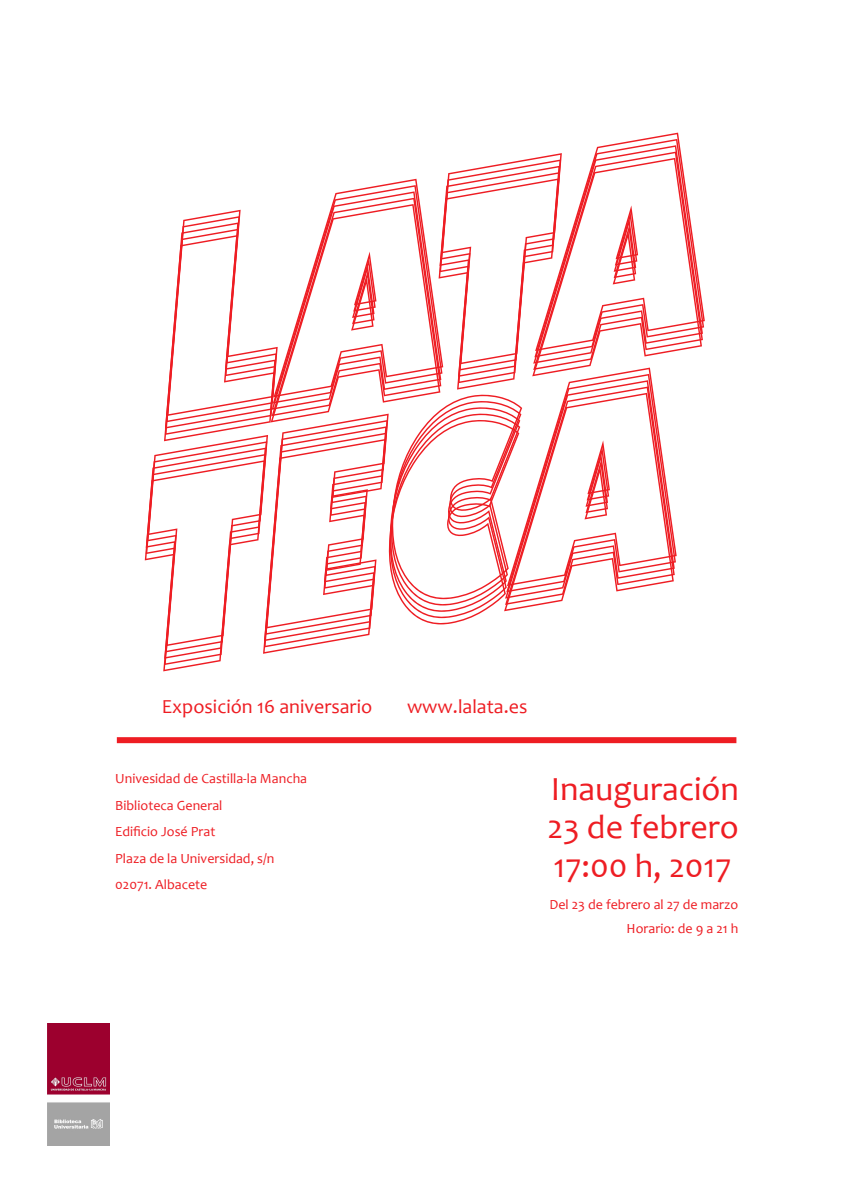
<style>
.page{position:relative;width:842px;height:1191px;background:#fff}
.page>*{position:absolute;margin:0;border:0;box-sizing:border-box;transform-origin:0 0}
.t1{font:34px/38.5px "Candara";color:#ee1d23;text-align:justify}
.t2{font:20px "Candara";color:#ee1d23}
.t3{font:14px/26.4px "Candara";color:#ee1d23}
</style>
<div class="page">
<svg style="left:145px;top:133px;width:560px;height:538px"></svg>
<img style="left:48px;top:1023px;width:61px;height:122px">
<div style="left:117px;top:737px;width:619px;height:6px;background:#ee1d23"></div>
<h2 class="t2" style="left:162px;top:693px;width:212px">Exposición 16 aniversario</h2>
<h2 class="t2" style="left:407px;top:693px;width:122px">www.lalata.es</h2>
<p class="t3" style="left:115px;top:765px;width:193px">Univesidad de Castilla-la Mancha<br>Biblioteca General<br>Edificio José Prat<br>Plaza de la Universidad, s/n<br>02071. Albacete</p>
<h1 class="t1" style="left:547px;top:769px;width:193px">Inauguración 23 de febrero 17:00 h, 2017</h1>
<p class="t3" style="left:549px;top:893px;width:190px;line-height:23.3px;text-align:right">Del 23 de febrero al 27 de marzo<br>Horario: de 9 a 21 h</p>
</div>
